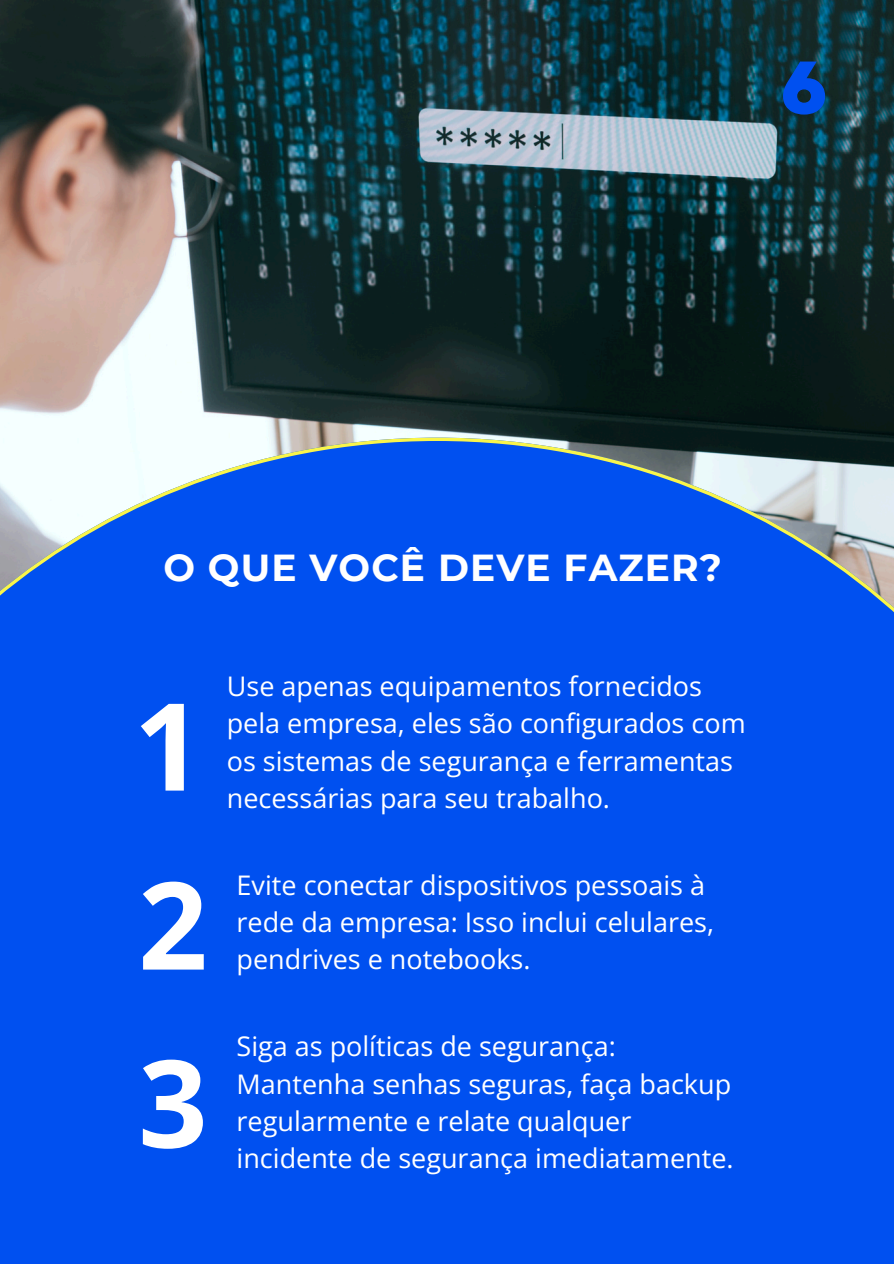
<style>
.page{position:relative;width:894px;height:1264px;background:#fff}
.page>*{position:absolute;margin:0;border:0;box-sizing:border-box;transform-origin:0 0}
.t1{font:700 121.5px "Open Sans";color:#fff}
.t2{font:800 74.1px "Garet";color:#0050f0}
.t3{font:700 37.5px "Montserrat";letter-spacing:.03em;color:#fff}
.t4{font:27px/37.2px "Open Sans";color:#fff}
</style>
<div class="page">
<img style="left:0;top:0;width:893px;height:437px">
<div style="left:0;top:437px;width:893px;height:826px;background:#0050f0"></div>
<h1 class="t2" style="left:780px;top:34px;width:49px">6</h1>
<p class="t3" style="left:163px;top:544px;width:560px">O QUE VOCÊ DEVE FAZER?</p>
<p class="t1" style="left:134px;top:660px;width:71px">1</p>
<p class="t1" style="left:138px;top:839px;width:71px">2</p>
<p class="t1" style="left:138px;top:1017px;width:71px">3</p>
<p class="t4" style="left:227px;top:667px;width:520px">Use apenas equipamentos fornecidos pela empresa, eles são configurados com os sistemas de segurança e ferramentas necessárias para seu trabalho.</p>
<p class="t4" style="left:236px;top:865px;width:479px">Evite conectar dispositivos pessoais à rede da empresa: Isso inclui celulares, pendrives e notebooks.</p>
<p class="t4" style="left:236px;top:1027px;width:498px">Siga as políticas de segurança:<br>Mantenha senhas seguras, faça backup regularmente e relate qualquer incidente de segurança imediatamente.</p>
</div>
